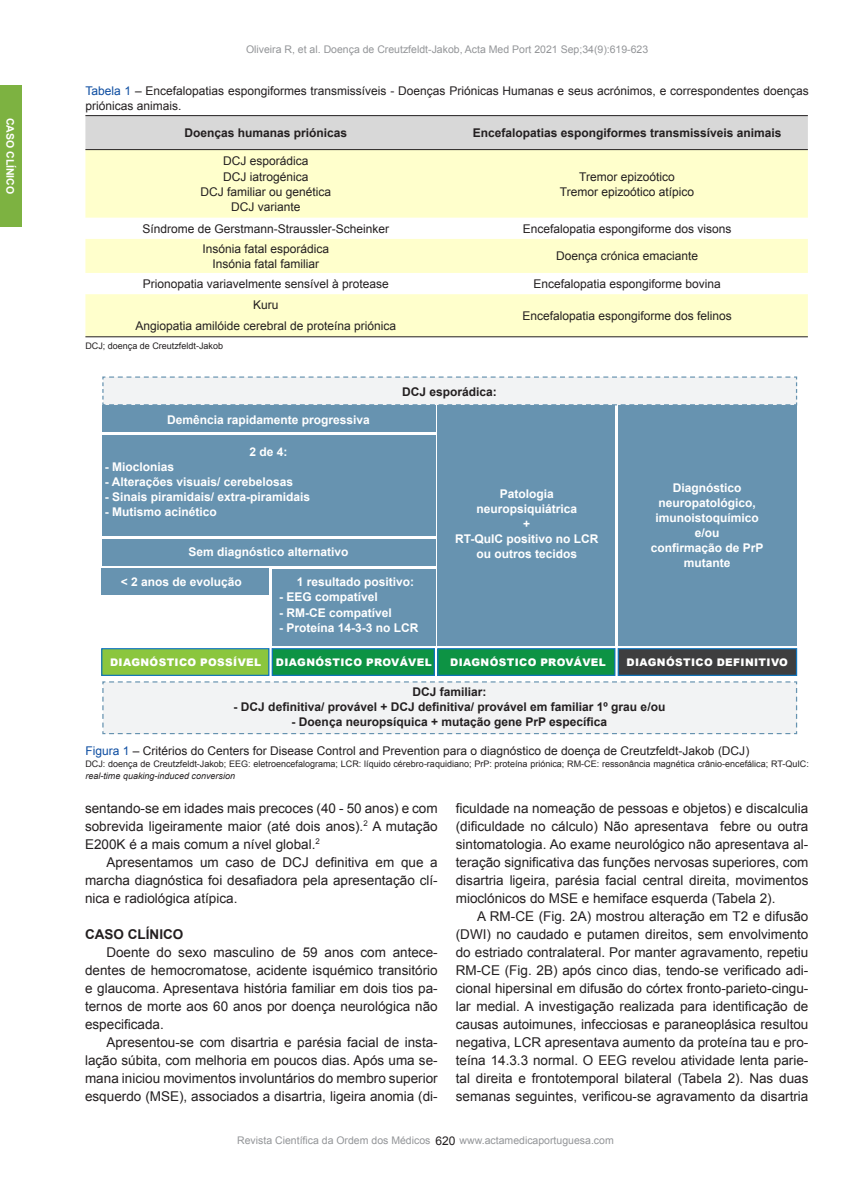
<style>
.page{position:relative;width:851px;height:1191px;background:#fff}
.page>*{position:absolute;margin:0;border:0;box-sizing:border-box;transform-origin:0 0}
.t1{font:13.5px/18px "Arial";color:#231f20;text-align:justify}
.t2{font:700 13.5px "Arial";color:#231f20}
.t3{font:12px/15px "Arial";color:#231f20;text-align:center}
.t4{font:700 12px/15px "Arial";color:#fff;text-align:center}
.t5{font:700 12px "Arial";color:#231f20}
.SUBTITULO{font:10.5px "Arial";color:#939598}
.t6{font:900 10.5px "Arial";letter-spacing:.035em;color:#fff}
.t7{font:700 10.5px "Arial";color:#fff}
.t8{font:9px/12px "Arial";color:#231f20}
.s1{color:#0d4da1}
.s2{font-style:italic}
</style>
<div class="page">
<div style="left:0;top:85px;width:22px;height:142px;background:#7db241"></div>
<div style="left:102px;top:405px;width:333px;height:26px;background:#6793b0"></div>
<div style="left:102px;top:539px;width:333px;height:26px;background:#6793b0"></div>
<div style="left:102px;top:568px;width:167px;height:27px;background:#6793b0"></div>
<div style="left:102px;top:648px;width:167px;height:27px;background:#8bc63e"></div>
<div style="left:101px;top:648px;width:168px;height:28px;border:1px solid #1074bc"></div>
<div style="left:272px;top:568px;width:163px;height:77px;background:#6793b0"></div>
<div style="left:272px;top:648px;width:162px;height:27px;background:#0d9344"></div>
<div style="left:272px;top:648px;width:163px;height:28px;border:1px solid #1074bc"></div>
<div style="left:102px;top:435px;width:333px;height:100px;background:#6793b0"></div>
<div style="left:438px;top:405px;width:177px;height:240px;background:#6793b0"></div>
<div style="left:438px;top:648px;width:177px;height:27px;background:#0d9344"></div>
<div style="left:437px;top:648px;width:178px;height:28px;border:1px solid #1074bc"></div>
<div style="left:618px;top:405px;width:178px;height:240px;background:#6793b0"></div>
<div style="left:618px;top:648px;width:178px;height:27px;background:#3e3e3f"></div>
<div style="left:617px;top:648px;width:180px;height:28px;border:1px solid #1074bc"></div>
<svg style="left:102px;top:376px;width:696px;height:30px"></svg>
<div style="left:102px;top:681px;width:696px;height:54px;background:#f2f3f4"></div>
<div style="left:85px;top:116px;width:723px;height:33px;background:#d8d8d8"></div>
<svg style="left:85px;top:150px;width:723px;height:186px;fill:#ffc"></svg>
<hr style="left:85px;top:115px;width:723px;height:1px;background:#231f20">
<hr style="left:85px;top:149px;width:723px;height:1px;background:#231f20">
<hr style="left:85px;top:336px;width:723px;height:1px;background:#231f20">
<p class="t7" style="left:18px;top:118px;width:78px;rotate:90deg">CASO CLÍNICO</p>
<p class="SUBTITULO" style="left:246px;top:42px;width:404px">Oliveira R, et al. Doença de Creutzfeldt-Jakob, Acta Med Port 2021 Sep;34(9):619-623</p>
<p class="t3" style="left:85px;top:83px;width:725px;text-align:left"><span class="s1">Tabela 1</span> – Encefalopatias espongiformes transmissíveis - Doenças Priónicas Humanas e seus acrónimos, e correspondentes doenças priónicas animais.</p>
<p class="t5" style="left:184px;top:124px;width:164px">Doenças humanas priónicas</p>
<p class="t5" style="left:473px;top:124px;width:310px">Encefalopatias espongiformes transmissíveis animais</p>
<p class="t3" style="left:200px;top:154px;width:132px">DCJ esporádica<br>DCJ iatrogénica<br>DCJ familiar ou genética<br>DCJ variante</p>
<p class="t3" style="left:560px;top:169px;width:136px">Tremor epizoótico<br>Tremor epizoótico atípico</p>
<p class="t3" style="left:142px;top:221px;width:248px">Síndrome de Gerstmann-Straussler-Scheinker</p>
<p class="t3" style="left:523px;top:221px;width:210px">Encefalopatia espongiforme dos visons</p>
<p class="t3" style="left:202px;top:241px;width:128px">Insónia fatal esporádica<br>Insónia fatal familiar</p>
<p class="t3" style="left:556px;top:248px;width:144px">Doença crónica emaciante</p>
<p class="t3" style="left:143px;top:276px;width:248px">Prionopatia variavelmente sensível à protease</p>
<p class="t3" style="left:533px;top:276px;width:189px">Encefalopatia espongiforme bovina</p>
<p class="t3" style="left:253px;top:297px;width:27px">Kuru</p>
<p class="t3" style="left:522px;top:308px;width:211px">Encefalopatia espongiforme dos felinos</p>
<p class="t3" style="left:135px;top:319px;width:262px">Angiopatia amilóide cerebral de proteína priónica</p>
<p class="t8" style="left:85px;top:339px;width:139px">DCJ; doença de Creutzfeldt-Jakob</p>
<p class="t4" style="left:167px;top:412px;width:204px">Demência rapidamente progressiva</p>
<p class="t4" style="left:249px;top:444px;width:40px">2 de 4:</p>
<p class="t5" style="left:402px;top:383px;width:96px">DCJ esporádica:</p>
<p class="t4" style="left:105px;top:459px;width:71px">- Mioclonias</p>
<p class="t4" style="left:105px;top:474px;width:190px">- Alterações visuais/ cerebelosas</p>
<p class="t4" style="left:105px;top:489px;width:207px">- Sinais piramidais/ extra-piramidais</p>
<p class="t4" style="left:105px;top:504px;width:114px">- Mutismo acinético</p>
<p class="t4" style="left:188px;top:545px;width:162px">Sem diagnóstico alternativo</p>
<p class="t4" style="left:121px;top:575px;width:123px">&lt; 2 anos de evolução</p>
<p class="t4" style="left:297px;top:575px;width:119px">1 resultado positivo:</p>
<p class="t4" style="left:279px;top:590px;width:100px">- EEG compatível</p>
<p class="t4" style="left:279px;top:605px;width:114px">- RM-CE compatível</p>
<p class="t4" style="left:279px;top:620px;width:141px">- Proteína 14-3-3 no LCR</p>
<p class="t4" style="left:476px;top:486px;width:102px">Patologia neuropsiquiátrica</p>
<p class="t4" style="left:523px;top:516px;width:9px">+</p>
<p class="t4" style="left:455px;top:531px;width:145px">RT-QuIC positivo no LCR ou outros tecidos</p>
<p class="t4" style="left:655px;top:480px;width:105px">Diagnóstico neuropatológico, imunoistoquímico</p>
<p class="t4" style="left:694px;top:525px;width:26px">e/ou</p>
<p class="t4" style="left:651px;top:540px;width:114px">confirmação de PrP mutante</p>
<p class="t6" style="left:110px;top:655px;width:153px">DIAGNÓSTICO POSSÍVEL</p>
<p class="t6" style="left:276px;top:655px;width:157px">DIAGNÓSTICO PROVÁVEL</p>
<p class="t6" style="left:450px;top:655px;width:157px">DIAGNÓSTICO PROVÁVEL</p>
<p class="t6" style="left:626px;top:655px;width:163px">DIAGNÓSTICO DEFINITIVO</p>
<p class="t5" style="left:412px;top:683px;width:76px">DCJ familiar:</p>
<p class="t5" style="left:234px;top:698px;width:433px">- DCJ definitiva/ provável + DCJ definitiva/ provável em familiar 1º grau e/ou</p>
<p class="t5" style="left:292px;top:713px;width:317px">- Doença neuropsíquica + mutação gene PrP específica</p>
<p class="t3" style="left:85px;top:743px;width:665px"><span class="s1">Figura 1</span> – Critérios do Centers for Disease Control and Prevention para o diagnóstico de doença de Creutzfeldt-Jakob (DCJ)</p>
<p class="t8" style="left:85px;top:758px;width:725px">DCJ: doença de Creutzfeldt-Jakob; EEG: eletroencefalograma; LCR: líquido cérebro-raquidiano; PrP: proteína priónica; RM-CE: ressonância magnética crânio-encefálica; RT-QuIC: <span class="s2">real-time quaking-induced conversion</span></p>
<p class="t1" style="left:85px;top:798px;width:354px">sentando-se em idades mais precoces (40 - 50 anos) e com sobrevida ligeiramente maior (até dois anos).<sup>2</sup> A mutação E200K é a mais comum a nível global.<sup>2</sup></p>
<p class="t1" style="left:85px;top:852px;width:354px;text-indent:21px">Apresentamos um caso de DCJ definitiva em que a marcha diagnóstica foi desafiadora pela apresentação clí&shy;nica e radiológica atípica.</p>
<p class="t2" style="left:85px;top:924px;width:100px">CASO CLÍNICO</p>
<p class="t1" style="left:85px;top:942px;width:354px;text-indent:21px">Doente do sexo masculino de 59 anos com antece&shy;dentes de hemocromatose, acidente isquémico transitório e glaucoma. Apresentava história familiar em dois tios pa&shy;ternos de morte aos 60 anos por doença neurológica não especificada.</p>
<p class="t1" style="left:85px;top:1032px;width:354px;text-indent:21px">Apresentou-se com disartria e parésia facial de insta&shy;lação súbita, com melhoria em poucos dias. Após uma se&shy;mana iniciou movimentos involuntários do membro superior esquerdo (MSE), associados a disartria, ligeira anomia (di-</p>
<p class="t1" style="left:456px;top:798px;width:354px">ficuldade na nomeação de pessoas e objetos) e discalculia (dificuldade no cálculo) Não apresentava febre ou outra sintomatologia. Ao exame neurológico não apresentava al&shy;teração significativa das funções nervosas superiores, com disartria ligeira, parésia facial central direita, movimentos mioclónicos do MSE e hemiface esquerda (Tabela 2).</p>
<p class="t1" style="left:456px;top:906px;width:354px;text-indent:21px">A RM-CE (Fig. 2A) mostrou alteração em T2 e difusão (DWI) no caudado e putamen direitos, sem envolvimento do estriado contralateral. Por manter agravamento, repetiu RM-CE (Fig. 2B) após cinco dias, tendo-se verificado adi&shy;cional hipersinal em difusão do córtex fronto-parieto-cingu&shy;lar medial. A investigação realizada para identificação de causas autoimunes, infecciosas e paraneoplásica resultou negativa, LCR apresentava aumento da proteína tau e pro&shy;teína 14.3.3 normal. O EEG revelou atividade lenta parie&shy;tal direita e frontotemporal bilateral (Tabela 2). Nas duas semanas seguintes, verificou-se agravamento da disartria</p>
<p class="t3" style="left:435px;top:1132px;width:22px">620</p>
<p class="SUBTITULO" style="left:237px;top:1133px;width:195px">Revista Científica da Ordem dos Médicos</p>
<p class="SUBTITULO" style="left:459px;top:1133px;width:156px">www.actamedicaportuguesa.com</p>
</div>
